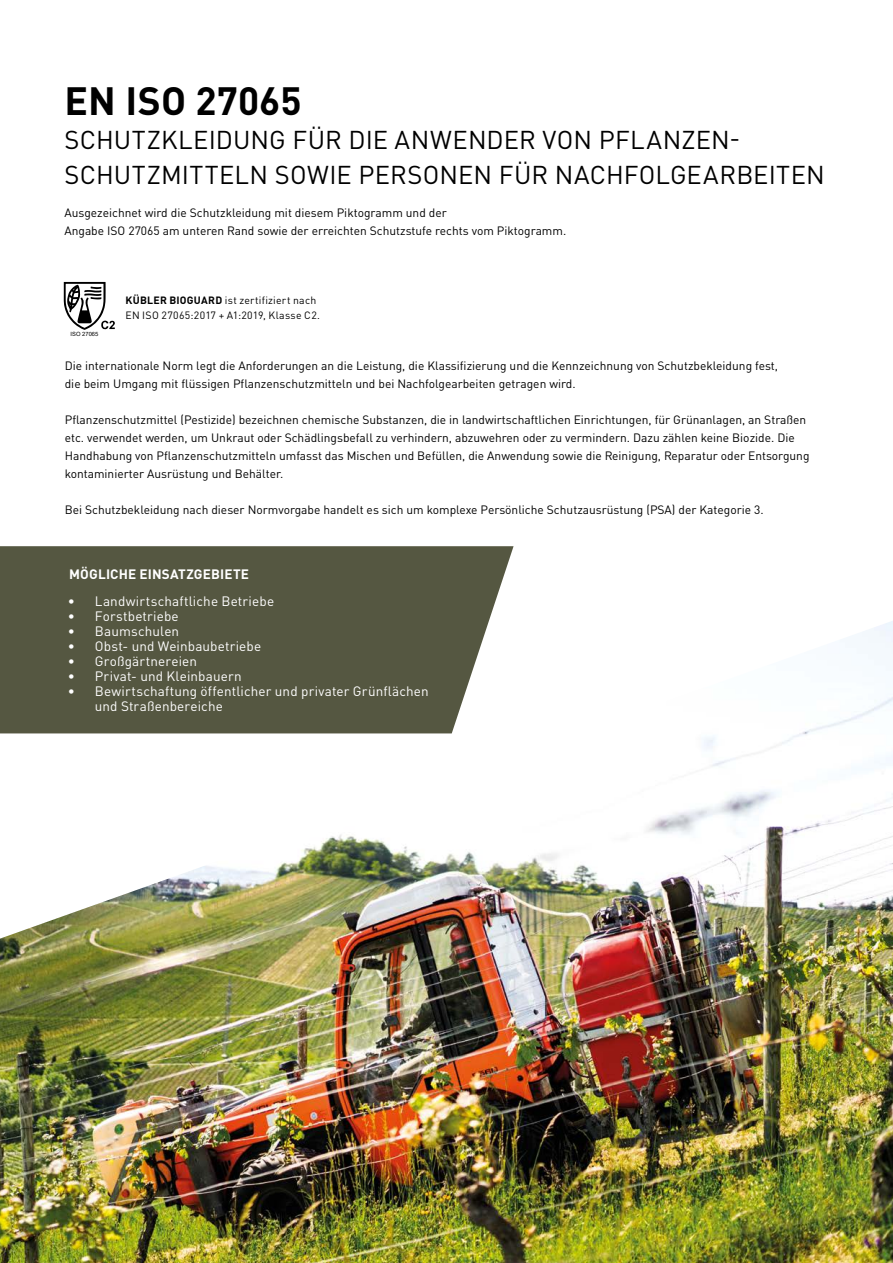
<style>
.page{position:relative;width:893px;height:1263px;background:#fff}
.page>*{position:absolute;margin:0;border:0;box-sizing:border-box;transform-origin:0 0}
.t1{font:700 39px "DIN Pro";color:#000}
.t2{font:25.5px/34.5px "DIN Pro";letter-spacing:.005em;color:#000}
.t3{font:13.5px/15px "DIN Pro";letter-spacing:.01em;color:#fff}
.t4{font:700 13.5px "DIN Pro";letter-spacing:.01em;color:#fff}
.t5{font:12px/18px "DIN Pro";color:#000}
.t6{font:10.5px/15px "DIN Pro";letter-spacing:.025em;color:#000}
.t7{font:5.85px "Arial";color:#000}
.s1{font-weight:700}
</style>
<div class="page">
<svg style="left:64px;top:282px;width:51px;height:48px"></svg>
<div style="left:0;top:546px;width:514px;height:75px;background:#555741"></div>
<img style="left:0;top:621px;width:893px;height:642px">
<h1 class="t1" style="left:65px;top:68px;width:238px">EN ISO 27065</h1>
<h2 class="t2" style="left:65px;top:120px;width:762px">SCHUTZKLEIDUNG FÜR DIE ANWENDER VON PFLANZEN-<br>SCHUTZMITTELN SOWIE PERSONEN FÜR NACHFOLGEARBEITEN</h2>
<p class="t5" style="left:64px;top:203px;width:503px">Ausgezeichnet wird die Schutzkleidung mit diesem Piktogramm und der<br>Angabe ISO 27065 am unteren Rand sowie der erreichten Schutzstufe rechts vom Piktogramm.</p>
<p class="t7" style="left:71px;top:330px;width:29px">ISO 27065</p>
<p class="t6" style="left:125px;top:291px;width:196px"><span class="s1">KÜBLER BIOGUARD</span> ist zertifiziert nach<br>EN ISO 27065:2017 + A1:2019, Klasse C2.</p>
<p class="t5" style="left:65px;top:356px;width:715px">Die internationale Norm legt die Anforderungen an die Leistung, die Klassifizierung und die Kennzeichnung von Schutzbekleidung fest, die beim Umgang mit flüssigen Pflanzenschutzmitteln und bei Nachfolgearbeiten getragen wird.</p>
<p class="t5" style="left:65px;top:410px;width:746px">Pflanzenschutzmittel (Pestizide) bezeichnen chemische Substanzen, die in landwirtschaftlichen Einrichtungen, für Grünanlagen, an Straßen etc. verwendet werden, um Unkraut oder Schädlingsbefall zu verhindern, abzuwehren oder zu vermindern. Dazu zählen keine Biozide. Die Handhabung von Pflanzenschutzmitteln umfasst das Mischen und Befüllen, die Anwendung sowie die Reinigung, Reparatur oder Entsorgung kontaminierter Ausrüstung und Behälter.</p>
<p class="t5" style="left:65px;top:500px;width:700px">Bei Schutzbekleidung nach dieser Normvorgabe handelt es sich um komplexe Persönliche Schutzausrüstung (PSA) der Kategorie 3.</p>
<p class="t4" style="left:69px;top:563px;width:181px">MÖGLICHE EINSATZGEBIETE</p>
<p class="t3" style="left:68px;top:592px;width:208px">• Landwirtschaftliche Betriebe</p>
<p class="t3" style="left:68px;top:607px;width:112px">• Forstbetriebe</p>
<p class="t3" style="left:68px;top:622px;width:113px">• Baumschulen</p>
<p class="t3" style="left:68px;top:637px;width:195px">• Obst- und Weinbaubetriebe</p>
<p class="t3" style="left:68px;top:652px;width:131px">• Großgärtnereien</p>
<p class="t3" style="left:68px;top:667px;width:175px">• Privat- und Kleinbauern</p>
<p class="t3" style="left:95px;top:682px;width:335px;text-indent:-27px">• Bewirtschaftung öffentlicher und privater Grünflächen und Straßenbereiche</p>
</div>
